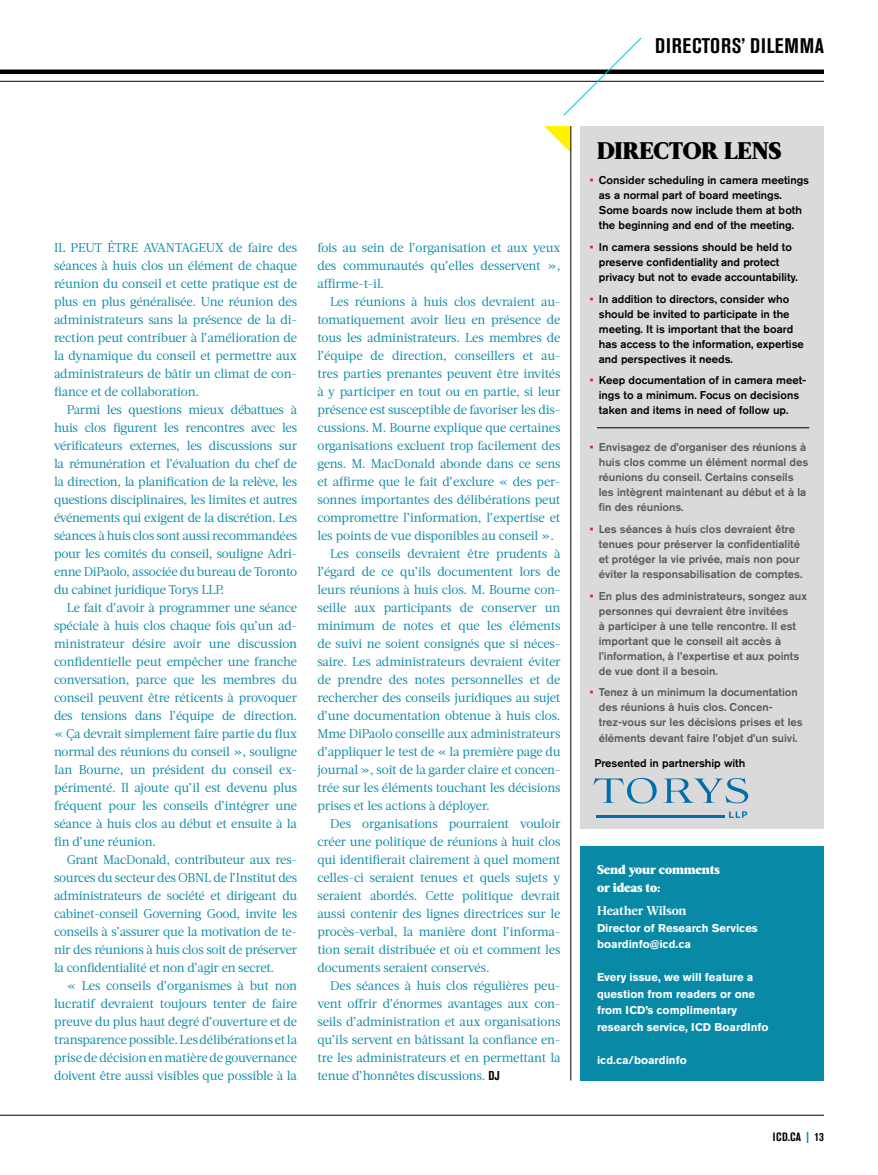
<style>
.page{position:relative;width:878px;height:1175px;background:#fff}
.page>*{position:absolute;margin:0;border:0;box-sizing:border-box;transform-origin:0 0}
.t1{font:900 24px "Acta";letter-spacing:-.02em;color:#000}
.t2{font:700 condensed 21px "Akzidenz Grotesk BQ";letter-spacing:.035em;color:#000}
.t3{font:12.75px/18px "Acta";letter-spacing:-.015em;color:#088aa7;text-align:justify}
.t4{font:900 12.75px/18px "Acta";letter-spacing:-.01em;color:#fff}
.t5{font:700 12.75px "Acta";letter-spacing:-.01em;color:#fff}
.t6{font:700 condensed 12px "Akzidenz Grotesk BQ";letter-spacing:.03em;color:#000}
.t7{font:500 11.25px/15px "Akzidenz Grotesk BQ";color:#58595b}
.t8{font:500 11.25px/15px "Akzidenz Grotesk BQ";color:#000}
.t9{font:700 11.25px/16.5px "Akzidenz Grotesk BQ";color:#fff}
.s1{font-family:"Akzidenz Grotesk BQ";font-weight:700;font-stretch:condensed;color:#000}
.s2{color:#d2232a}
.s3{color:#088aa7}
</style>
<div class="page">
<div style="left:580px;top:126px;width:243px;height:702px;background:#dadadb"></div>
<div style="left:580px;top:846px;width:243px;height:234px;background:#088aa7"></div>
<hr style="left:0;top:81px;width:824px;height:1px;background:#000">
<hr style="left:0;top:1114px;width:824px;height:1px;background:#000">
<div style="left:0;top:69px;width:824px;height:5px;background:#000"></div>
<svg style="left:563px;top:37px;width:78px;height:79px"></svg>
<svg style="left:544px;top:126px;width:26px;height:26px"></svg>
<hr style="left:570px;top:126px;width:1px;height:954px;background:#000">
<hr style="left:597px;top:427px;width:212px;height:1px;background:#000">
<svg style="left:593px;top:778px;width:63px;height:25px"></svg>
<svg style="left:663px;top:778px;width:85px;height:25px"></svg>
<svg style="left:729px;top:811px;width:18px;height:6px"></svg>
<hr style="left:596px;top:815px;width:128px;height:3px;background:#006eaa">
<p class="t2" style="left:655px;top:34px;width:170px">DIRECTORS’ DILEMMA</p>
<p class="t3" style="left:54px;top:239px;width:245px">IL PEUT ÊTRE AVANTAGEUX de faire des séances à huis clos un élément de chaque réunion du conseil et cette pratique est de plus en plus généralisée. Une réunion des administrateurs sans la présence de la di&shy;rection peut contribuer à l’amélioration de la dynamique du conseil et permettre aux administrateurs de bâtir un climat de con&shy;fiance et de collaboration.</p>
<p class="t3" style="left:54px;top:401px;width:245px;text-indent:13px">Parmi les questions mieux débattues à huis clos figurent les rencontres avec les vérificateurs externes, les discussions sur la rémunération et l’évaluation du chef de la direction, la planification de la relève, les questions disciplinaires, les limites et autres événements qui exigent de la discrétion. Les séances à huis clos sont aussi recommandées pour les comités du conseil, souligne Adri&shy;enne DiPaolo, associée du bureau de Toronto du cabinet juridique Torys LLP.</p>
<p class="t3" style="left:54px;top:599px;width:245px;text-indent:13px">Le fait d’avoir à programmer une séance spéciale à huis clos chaque fois qu’un ad&shy;ministrateur désire avoir une discussion confidentielle peut empêcher une franche conversation, parce que les membres du conseil peuvent être réticents à provoquer des tensions dans l’équipe de direction. « Ça devrait simplement faire partie du flux normal des réunions du conseil », souligne Ian Bourne, un président du conseil ex&shy;périmenté. Il ajoute qu’il est devenu plus fréquent pour les conseils d’intégrer une séance à huis clos au début et ensuite à la fin d’une réunion.</p>
<p class="t3" style="left:54px;top:851px;width:245px;text-indent:13px">Grant MacDonald, contributeur aux res&shy;sources du secteur des OBNL de l’Institut des administrateurs de société et dirigeant du cabinet-conseil Governing Good, invite les conseils à s’assurer que la motivation de te&shy;nir des réunions à huis clos soit de préserver la confidentialité et non d’agir en secret.</p>
<p class="t3" style="left:54px;top:977px;width:245px;text-indent:13px">« Les conseils d’organismes à but non lucratif devraient toujours tenter de faire preuve du plus haut degré d’ouverture et de transparence possible. Les délibérations et la prise de décision en matière de gouvernance doivent être aussi visibles que possible à la</p>
<p class="t3" style="left:317px;top:239px;width:245px">fois au sein de l’organisation et aux yeux des communautés qu’elles desservent », affirme-t-il.</p>
<p class="t3" style="left:317px;top:293px;width:245px;text-indent:13px">Les réunions à huis clos devraient au&shy;tomatiquement avoir lieu en présence de tous les administrateurs. Les membres de l’équipe de direction, conseillers et au&shy;tres parties prenantes peuvent être invités à y participer en tout ou en partie, si leur présence est susceptible de favoriser les dis&shy;cussions. M. Bourne explique que certaines organisations excluent trop facilement des gens. M. MacDonald abonde dans ce sens et affirme que le fait d’exclure « des per&shy;sonnes importantes des délibérations peut compromettre l’information, l’expertise et les points de vue disponibles au conseil ».</p>
<p class="t3" style="left:317px;top:545px;width:245px;text-indent:13px">Les conseils devraient être prudents à l’égard de ce qu’ils documentent lors de leurs réunions à huis clos. M. Bourne con&shy;seille aux participants de conserver un minimum de notes et que les éléments de suivi ne soient consignés que si néces&shy;saire. Les administrateurs devraient éviter de prendre des notes personnelles et de rechercher des conseils juridiques au sujet d’une documentation obtenue à huis clos.<br>Mme DiPaolo conseille aux administrateurs d’appliquer le test de « la première page du journal », soit de la garder claire et concen&shy;trée sur les éléments touchant les décisions prises et les actions à déployer.</p>
<p class="t3" style="left:317px;top:815px;width:245px;text-indent:13px">Des organisations pourraient vouloir créer une politique de réunions à huit clos qui identifierait clairement à quel moment celles-ci seraient tenues et quels sujets y seraient abordés. Cette politique devrait aussi contenir des lignes directrices sur le procès-verbal, la manière dont l’informa&shy;tion serait distribuée et où et comment les documents seraient conservés.</p>
<p class="t3" style="left:317px;top:977px;width:245px;text-indent:13px">Des séances à huis clos régulières peu&shy;vent offrir d’énormes avantages aux con&shy;seils d’administration et aux organisations qu’ils servent en bâtissant la confiance en&shy;tre les administrateurs et en permettant la tenue d’honnêtes discussions. <span class="s1">DJ</span></p>
<p class="t1" style="left:597px;top:136px;width:186px">DIRECTOR LENS</p>
<p class="t8" style="left:598px;top:172px;width:212px;text-indent:-9px"><span class="s2">•</span> Consider scheduling in camera meetings as a normal part of board meetings.<br>Some boards now include them at both the beginning and end of the meeting.</p>
<p class="t8" style="left:598px;top:239px;width:200px;text-indent:-9px"><span class="s2">•</span> In camera sessions should be held to preserve confidentiality and protect privacy but not to evade accountability.</p>
<p class="t8" style="left:598px;top:291px;width:206px;text-indent:-9px"><span class="s2">•</span> In addition to directors, consider who should be invited to participate in the meeting. It is important that the board has access to the information, expertise and perspectives it needs.</p>
<p class="t8" style="left:598px;top:373px;width:209px;text-indent:-9px"><span class="s2">•</span> Keep documentation of in camera meet&shy;ings to a minimum. Focus on decisions taken and items in need of follow up.</p>
<p class="t7" style="left:598px;top:439px;width:211px;text-indent:-9px"><span class="s2">•</span> Envisagez de d’organiser des réunions à huis clos comme un élément normal des réunions du conseil. Certains conseils les intègrent maintenant au début et à la fin des réunions.</p>
<p class="t7" style="left:598px;top:521px;width:205px;text-indent:-9px"><span class="s2">•</span> Les séances à huis clos devraient être tenues pour préserver la confidentialité et protéger la vie privée, mais non pour éviter la responsabilisation de comptes.</p>
<p class="t7" style="left:598px;top:588px;width:210px;text-indent:-9px"><span class="s2">•</span> En plus des administrateurs, songez aux personnes qui devraient être invitées<br>à participer à une telle rencontre. Il est important que le conseil ait accès à l’information, à l’expertise et aux points de vue dont il a besoin.</p>
<p class="t7" style="left:598px;top:685px;width:205px;text-indent:-9px"><span class="s2">•</span> Tenez à un minimum la documentation des réunions à huis clos. Concen&shy;trez-vous sur les décisions prises et les éléments devant faire l’objet d’un suivi.</p>
<p class="t8" style="left:594px;top:755px;width:152px">Presented in partnership with</p>
<p class="t4" style="left:597px;top:860px;width:124px">Send your comments or ideas to:</p>
<p class="t5" style="left:597px;top:903px;width:91px">Heather Wilson</p>
<p class="t9" style="left:597px;top:919px;width:162px">Director of Research Services</p>
<p class="t9" style="left:597px;top:936px;width:95px">boardinfo@icd.ca</p>
<p class="t9" style="left:597px;top:969px;width:173px">Every issue, we will feature a question from readers or one from ICD’s complimentary research service, ICD BoardInfo</p>
<p class="t9" style="left:597px;top:1051px;width:91px">icd.ca/boardinfo</p>
<p class="t6" style="left:772px;top:1129px;width:53px">ICD.CA <span class="s3">|</span> 13</p>
</div>
